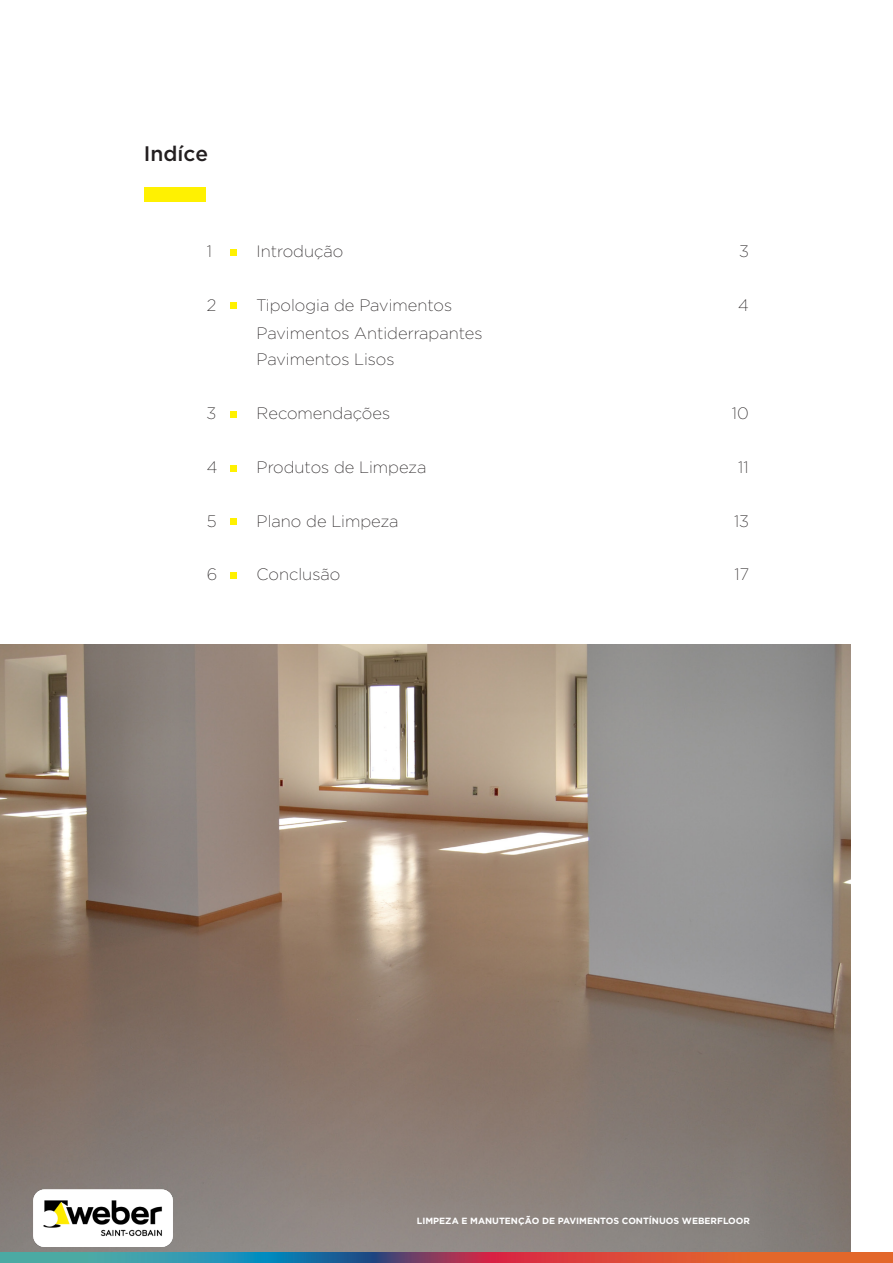
<style>
.page{position:relative;width:893px;height:1263px;background:#fff}
.page>*{position:absolute;margin:0;border:0;box-sizing:border-box;transform-origin:0 0}
.t1{font:500 21px "Gotham";color:#231f20}
.t2{font:200 16.5px "Gotham";color:#231f20}
.t3{font:700 9px "Gotham";color:#fff}
</style>
<div class="page">
<img style="left:851px;top:1253px;width:42px;height:10px">
<img style="left:0;top:644px;width:851px;height:619px">
<div style="left:230px;top:249px;width:7px;height:6px;background:#fff101"></div>
<div style="left:230px;top:303px;width:7px;height:6px;background:#fff101"></div>
<div style="left:230px;top:411px;width:7px;height:7px;background:#fff101"></div>
<div style="left:230px;top:465px;width:7px;height:6px;background:#fff101"></div>
<div style="left:230px;top:519px;width:7px;height:6px;background:#fff101"></div>
<div style="left:230px;top:572px;width:7px;height:7px;background:#fff101"></div>
<div style="left:144px;top:187px;width:61px;height:15px;background:#fff101"></div>
<img style="left:33px;top:1189px;width:139px;height:58px">
<p class="t1" style="left:144px;top:140px;width:66px">Indíce</p>
<p class="t2" style="left:207px;top:241px;width:7px">1</p>
<p class="t2" style="left:207px;top:294px;width:11px">2</p>
<p class="t2" style="left:257px;top:241px;width:88px">Introdução</p>
<p class="t2" style="left:739px;top:241px;width:11px">3</p>
<p class="t2" style="left:738px;top:294px;width:12px">4</p>
<p class="t2" style="left:257px;top:294px;width:197px">Tipologia de Pavimentos</p>
<p class="t2" style="left:257px;top:323px;width:228px">Pavimentos Antiderrapantes</p>
<p class="t2" style="left:257px;top:349px;width:139px">Pavimentos Lisos</p>
<p class="t2" style="left:207px;top:403px;width:11px">3</p>
<p class="t2" style="left:207px;top:457px;width:12px">4</p>
<p class="t2" style="left:207px;top:510px;width:11px">5</p>
<p class="t2" style="left:207px;top:564px;width:12px">6</p>
<p class="t2" style="left:257px;top:403px;width:135px">Recomendações</p>
<p class="t2" style="left:257px;top:457px;width:171px">Produtos de Limpeza</p>
<p class="t2" style="left:257px;top:510px;width:143px">Plano de Limpeza</p>
<p class="t2" style="left:257px;top:564px;width:85px">Conclusão</p>
<p class="t2" style="left:732px;top:403px;width:19px">10</p>
<p class="t2" style="left:738px;top:457px;width:12px">11</p>
<p class="t2" style="left:734px;top:510px;width:16px">13</p>
<p class="t2" style="left:734px;top:564px;width:16px">17</p>
<p class="t3" style="left:417px;top:1216px;width:335px">LIMPEZA E MANUTENÇÃO DE PAVIMENTOS CONTÍNUOS WEBERFLOOR</p>
</div>
